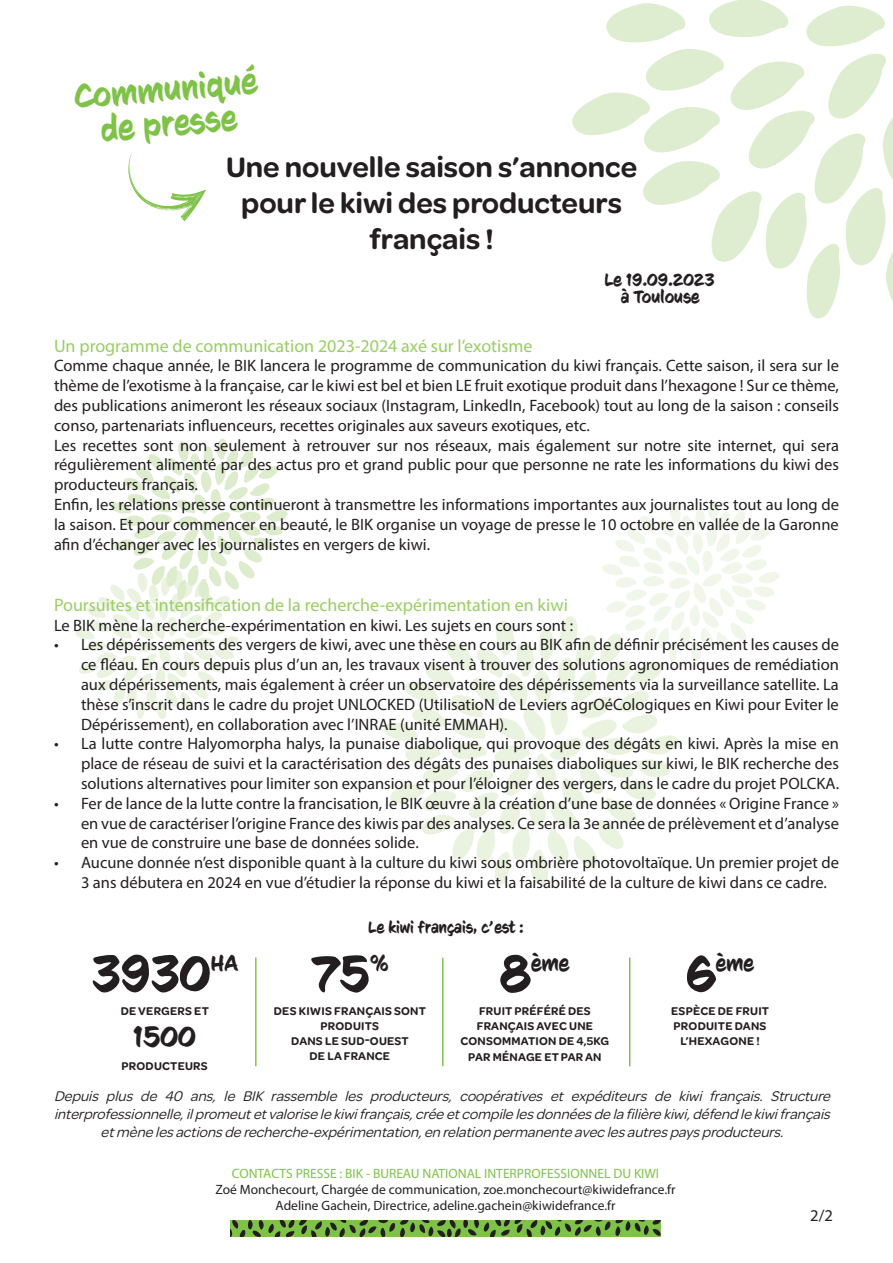
<style>
.page{position:relative;width:893px;height:1263px;background:#fff}
.page>*{position:absolute;margin:0;border:0;box-sizing:border-box;transform-origin:0 0}
.t1{font:52.5px "CC Sign Language";color:#231f20}
.t2{font:34.5px/34.5px "CC Sign Language";color:#7ec248;text-align:center}
.t3{font:600 30px/36px "Omnes";color:#231f20;text-align:center}
.t4{font:30px "CC Sign Language";color:#231f20}
.t5{font:22.5px "CC Sign Language";color:#231f20}
.t6{font:18px "Myriad Pro";color:#99cd65}
.t7{font:18px/16.5px "CC Sign Language";color:#231f20;text-align:center}
.t8{font:16.5px/19.8px "Myriad Pro";color:#231f20;text-align:justify}
.t9{font:16.5px "CC Sign Language";color:#231f20}
.t10{font:italic 15px/18px "Omnes";color:#231f20;text-align:center}
.t11{font:13.5px "Myriad Pro";color:#231f20}
.t12{font:13.5px "Myriad Pro";color:#7ec248}
.t13{font:600 12px/15px "Omnes";letter-spacing:.02em;color:#231f20;text-align:center}
</style>
<div class="page">
<svg style="left:572px;top:0;width:321px;height:319px"></svg>
<svg style="left:128px;top:151px;width:78px;height:70px"></svg>
<svg style="left:384px;top:616px;width:295px;height:269px"></svg>
<svg style="left:75px;top:438px;width:213px;height:281px"></svg>
<svg style="left:602px;top:500px;width:177px;height:162px"></svg>
<hr style="left:442px;top:957px;width:1px;height:109px;background:#7ec248">
<hr style="left:255px;top:957px;width:2px;height:109px;background:#7ec248">
<hr style="left:629px;top:957px;width:1px;height:109px;background:#7ec248">
<svg style="left:231px;top:1220px;width:429px;height:17px;background:#64943c"></svg>
<p class="t2" style="left:73px;top:80px;width:186px;rotate:-5deg">Communiqué de presse</p>
<p class="t3" style="left:226px;top:147px;width:413px">Une nouvelle saison s’annonce pour le kiwi des producteurs français !</p>
<p class="t7" style="left:604px;top:272px;width:112px">Le 19.09.2023 à Toulouse</p>
<p class="t6" style="left:54px;top:334px;width:480px">Un programme de communication 2023-2024 axé sur l’exotisme</p>
<p class="t8" style="left:54px;top:356px;width:786px">Comme chaque année, le BIK lancera le programme de communication du kiwi français. Cette saison, il sera sur le thème de l’exotisme à la française, car le kiwi est bel et bien LE fruit exotique produit dans l’hexagone ! Sur ce thème, des publications animeront les réseaux sociaux (Instagram, LinkedIn, Facebook) tout au long de la saison : conseils conso, partenariats influenceurs, recettes originales aux saveurs exotiques, etc.</p>
<p class="t8" style="left:54px;top:435px;width:786px">Les recettes sont non seulement à retrouver sur nos réseaux, mais également sur notre site internet, qui sera régulièrement alimenté par des actus pro et grand public pour que personne ne rate les informations du kiwi des producteurs français.</p>
<p class="t8" style="left:54px;top:494px;width:787px">Enfin, les relations presse continueront à transmettre les informations importantes aux journalistes tout au long de la saison. Et pour commencer en beauté, le BIK organise un voyage de presse le 10 octobre en vallée de la Garonne afin d’échanger avec les journalistes en vergers de kiwi.</p>
<p class="t6" style="left:54px;top:594px;width:515px">Poursuites et intensification de la recherche-expérimentation en kiwi</p>
<p class="t8" style="left:54px;top:615px;width:521px">Le BIK mène la recherche-expérimentation en kiwi. Les sujets en cours sont :</p>
<p class="t8" style="left:81px;top:635px;width:759px;text-indent:-27px">• Les dépérissements des vergers de kiwi, avec une thèse en cours au BIK afin de définir précisément les causes de ce fléau. En cours depuis plus d’un an, les travaux visent à trouver des solutions agronomiques de remédiation aux dépérissements, mais également à créer un observatoire des dépérissements via la surveillance satellite. La thèse s’inscrit dans le cadre du projet UNLOCKED (UtilisatioN de Leviers agrOéCologiques en Kiwi pour Eviter le Dépérissement), en collaboration avec l’INRAE (unité EMMAH).</p>
<p class="t8" style="left:81px;top:734px;width:760px;text-indent:-27px">• La lutte contre Halyomorpha halys, la punaise diabolique, qui provoque des dégâts en kiwi. Après la mise en place de réseau de suivi et la caractérisation des dégâts des punaises diaboliques sur kiwi, le BIK recherche des solutions alternatives pour limiter son expansion et pour l’éloigner des vergers, dans le cadre du projet POLCKA.</p>
<p class="t8" style="left:81px;top:793px;width:759px;text-indent:-27px">• Fer de lance de la lutte contre la francisation, le BIK œuvre à la création d’une base de données « Origine France » en vue de caractériser l’origine France des kiwis par des analyses. Ce sera la 3e année de prélèvement et d’analyse en vue de construire une base de données solide.</p>
<p class="t8" style="left:81px;top:852px;width:759px;text-indent:-27px">• Aucune donnée n’est disponible quant à la culture du kiwi sous ombrière photovoltaïque. Un premier projet de<br>3 ans débutera en 2024 en vue d’étudier la réponse du kiwi et la faisabilité de la culture de kiwi dans ce cadre.</p>
<p class="t1" style="left:91px;top:945px;width:121px">3930</p>
<p class="t5" style="left:211px;top:951px;width:29px">HA</p>
<p class="t13" style="left:121px;top:1003px;width:90px">DE VERGERS ET</p>
<p class="t4" style="left:133px;top:1020px;width:64px">1500</p>
<p class="t13" style="left:122px;top:1058px;width:88px">PRODUCTEURS</p>
<p class="t9" style="left:368px;top:918px;width:157px">Le kiwi français, c’est :</p>
<p class="t1" style="left:311px;top:945px;width:61px">75</p>
<p class="t5" style="left:370px;top:951px;width:20px">%</p>
<p class="t13" style="left:274px;top:1003px;width:154px">DES KIWIS FRANÇAIS SONT<br>PRODUITS<br>DANS LE SUD-OUEST<br>DE LA FRANCE</p>
<p class="t1" style="left:500px;top:945px;width:33px">8</p>
<p class="t5" style="left:531px;top:951px;width:40px">ème</p>
<p class="t13" style="left:460px;top:1002px;width:150px">FRUIT PRÉFÉRÉ DES<br>FRANÇAIS AVEC UNE<br>CONSOMMATION DE 4,5KG<br>PAR MÉNAGE ET PAR AN</p>
<p class="t1" style="left:686px;top:945px;width:32px">6</p>
<p class="t5" style="left:716px;top:951px;width:40px">ème</p>
<p class="t13" style="left:671px;top:1003px;width:99px">ESPÈCE DE FRUIT<br>PRODUITE DANS<br>L’HEXAGONE !</p>
<p class="t10" style="left:54px;top:1086px;width:782px">Depuis plus de 40 ans, le BIK rassemble les producteurs, coopératives et expéditeurs de kiwi français. Structure interprofessionnelle,ilpromeutetvaloriselekiwifrançais,créeetcompilelesdonnéesdelafilièrekiwi,défendlekiwifrançais etmènelesactionsderecherche-expérimentation,enrelationpermanenteaveclesautrespaysproducteurs.</p>
<p class="t12" style="left:232px;top:1165px;width:429px">CONTACTS PRESSE : BIK - BUREAU NATIONAL INTERPROFESSIONNEL DU KIWI</p>
<p class="t11" style="left:215px;top:1181px;width:462px">Zoé Monchecourt, Chargée de communication, zoe.monchecourt@kiwidefrance.fr</p>
<p class="t11" style="left:276px;top:1197px;width:341px">Adeline Gachein, Directrice, adeline.gachein@kiwidefrance.fr</p>
<p class="t8" style="left:810px;top:1206px;width:24px">2/2</p>
</div>
